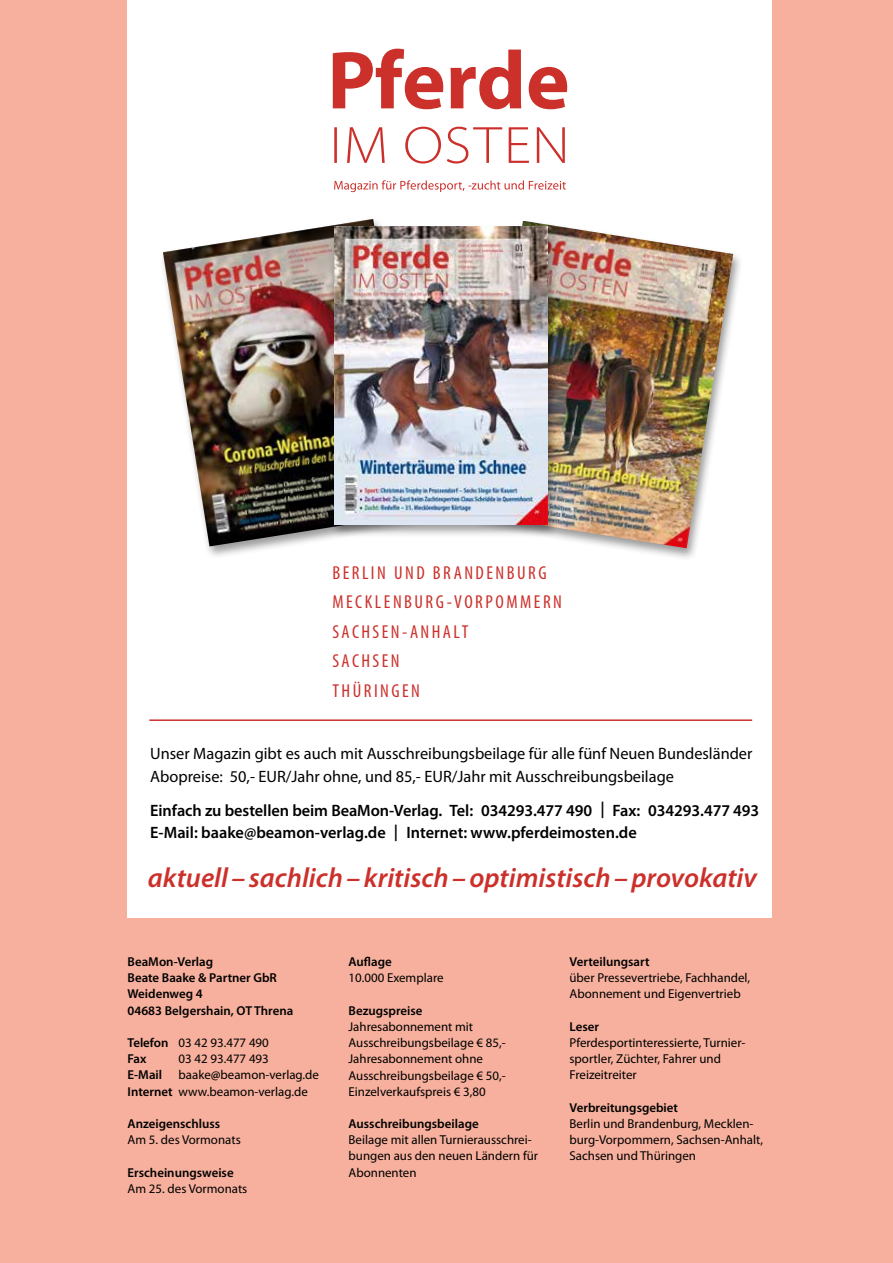
<style>
.page{position:relative;width:893px;height:1263px;background:#f6b09d}
.page>*{position:absolute;margin:0;border:0;box-sizing:border-box;transform-origin:0 0}
.t1{font:italic 600 27.75px "Myriad Pro";color:#cc302b}
.t2{font:condensed 18.75px/29.5px "Myriad Pro";letter-spacing:.13em;color:#cc302b}
.t3{font:16.5px/22.6px "Myriad Pro";color:#000}
.t4{font:600 16.5px/22.6px "Myriad Pro";letter-spacing:-.005em;color:#000}
.t5{font:12.9px/16.2px "Myriad Pro";color:#000}
.t6{font:600 12.9px/16.2px "Myriad Pro";color:#000}
.s1{font-weight:600}
</style>
<div class="page">
<div style="left:128px;top:0;width:644px;height:917px;background:#fff"></div>
<hr style="left:149px;top:719px;width:603px;height:2px;background:#cc302b">
<svg style="left:333px;top:49px;width:234px;height:60px"></svg>
<svg style="left:334px;top:180px;width:232px;height:12px"></svg>
<svg style="left:334px;top:127px;width:231px;height:37px"></svg>
<div style="left:158px;top:217px;width:272px;height:343px;background:#000;opacity:.4"></div>
<img style="left:163px;top:219px;width:257px;height:327px">
<div style="left:472px;top:219px;width:272px;height:342px;background:#000;opacity:.4"></div>
<img style="left:476px;top:221px;width:257px;height:327px">
<div style="left:330px;top:224px;width:229px;height:314px;background:#000;opacity:.4"></div>
<img style="left:335px;top:227px;width:213px;height:297px">
<h2 class="t2" style="left:332px;top:558px;width:231px">BERLIN UND BRANDENBURG<br>MECKLENBURG-VORPOMMERN<br>SACHSEN-ANHALT<br>SACHSEN<br>THÜRINGEN</h2>
<p class="t3" style="left:150px;top:742px;width:604px">Unser Magazin gibt es auch mit Ausschreibungsbeilage für alle fünf Neuen Bundesländer<br>Abopreise: 50,- EUR/Jahr ohne, und 85,- EUR/Jahr mit Ausschreibungsbeilage</p>
<p class="t4" style="left:150px;top:799px;width:611px">Einfach zu bestellen beim BeaMon-Verlag. Tel: 034293.477 490 | Fax: 034293.477 493<br>E-Mail: baake@beamon-verlag.de | Internet: www.pferdeimosten.de</p>
<h1 class="t1" style="left:148px;top:863px;width:611px">aktuell –sachlich–kritisch–optimistisch–provokativ</h1>
<p class="t6" style="left:128px;top:954px;width:167px">BeaMon-Verlag<br>Beate Baake &amp; Partner GbR<br>Weidenweg 4<br>04683 Belgershain, OT Threna</p>
<p class="t5" style="left:128px;top:1035px;width:143px"><span class="s1">Telefon</span> 03 42 93.477 490<br><span class="s1">Fax</span></p>
<p class="t5" style="left:179px;top:1051px;width:92px">03 42 93.477 493</p>
<p class="t6" style="left:128px;top:1067px;width:36px">E-Mail</p>
<p class="t5" style="left:128px;top:1067px;width:193px;text-indent:51px">baake<span class="s1">@</span>beamon-verlag.de<br><span class="s1">Internet</span> www.beamon-verlag.de</p>
<p class="t6" style="left:128px;top:1116px;width:94px">Anzeigenschluss</p>
<p class="t5" style="left:128px;top:1132px;width:115px">Am 5. des Vormonats</p>
<p class="t6" style="left:128px;top:1164px;width:108px">Erscheinungsweise</p>
<p class="t5" style="left:128px;top:1181px;width:121px">Am 25. des Vormonats</p>
<p class="t6" style="left:349px;top:954px;width:45px">Auflage</p>
<p class="t5" style="left:349px;top:970px;width:96px">10.000 Exemplare</p>
<p class="t6" style="left:349px;top:1002px;width:76px">Bezugspreise</p>
<p class="t5" style="left:349px;top:1019px;width:159px">Jahresabonnement mit<br>Ausschreibungsbeilage € 85,-<br>Jahresabonnement ohne<br>Ausschreibungsbeilage € 50,-<br>Einzelverkaufspreis € 3,80</p>
<p class="t6" style="left:349px;top:1116px;width:132px">Ausschreibungsbeilage</p>
<p class="t5" style="left:349px;top:1132px;width:191px">Beilage mit allen Turnierausschrei&shy;bungen aus den neuen Ländern für<br>Abonnenten</p>
<p class="t6" style="left:569px;top:954px;width:81px">Verteilungsart</p>
<p class="t5" style="left:569px;top:970px;width:182px">über Pressevertriebe, Fachhandel,<br>Abonnement und Eigenvertrieb</p>
<p class="t6" style="left:569px;top:1019px;width:31px">Leser</p>
<p class="t5" style="left:569px;top:1035px;width:177px">Pferdesportinteressierte, Turnier&shy;sportler, Züchter, Fahrer und<br>Freizeitreiter</p>
<p class="t6" style="left:569px;top:1100px;width:110px">Verbreitungsgebiet</p>
<p class="t5" style="left:569px;top:1116px;width:195px">Berlin und Brandenburg, Mecklen&shy;burg-Vorpommern, Sachsen-Anhalt,<br>Sachsen und Thüringen</p>
</div>
